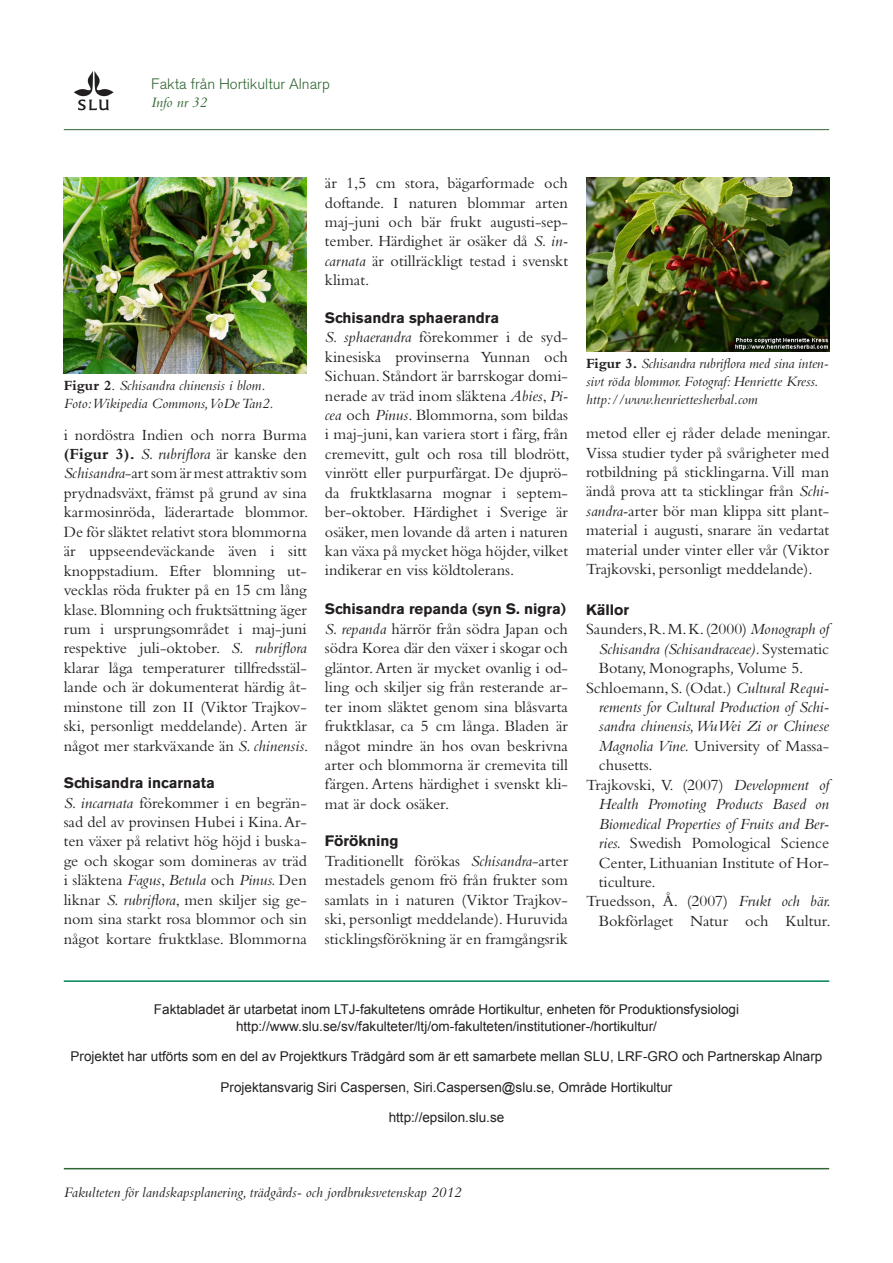
<style>
.page{position:relative;width:893px;height:1263px;background:#fff}
.page>*{position:absolute;margin:0;border:0;box-sizing:border-box;transform-origin:0 0}
.t1{font:16.2px/19.5px "Bembo Std";color:#231f20;text-align:justify}
.t2{font:italic 16.2px "Bembo Std";letter-spacing:-.005em;color:#231f20}
.t3{font:700 15px "Akzidenz Grotesk BE";color:#231f20}
.t4{font:italic 15px "Bembo";color:#231f20}
.t5{font:300 15px "Akzidenz Grotesk BQ";color:#316634}
.t6{font:italic 15px "Bembo";color:#316634}
.t7{font:italic 14.7px/18px "Bembo";color:#231f20}
.t8{font:13.5px/16.2px "Arial";color:#231f20;text-align:center}
.s1{font-weight:700;font-style:normal}
.s2{font-style:normal}
.s3{font-weight:700}
.s4{font-style:italic}
.s5{font-size:15px}
</style>
<div class="page">
<svg style="left:74px;top:71px;width:40px;height:39px"></svg>
<hr style="left:64px;top:1168px;width:765px;height:1px;background:#316634">
<hr style="left:64px;top:129px;width:765px;height:1px;background:#316634">
<hr style="left:64px;top:980px;width:765px;height:2px;background:#008457">
<img style="left:63px;top:178px;width:244px;height:196px">
<img style="left:586px;top:178px;width:243px;height:174px">
<p class="t5" style="left:151px;top:76px;width:180px">Fakta från Hortikultur Alnarp</p>
<p class="t6" style="left:151px;top:94px;width:57px">Info nr 32</p>
<p class="t7" style="left:64px;top:376px;width:211px"><span class="s1">Figur 2</span><span class="s2">.</span> Schisandra chinensis i blom.<br>Foto: Wikipedia Commons, VoDe Tan2.</p>
<p class="t1" style="left:64px;top:424px;width:246px">i nordöstra Indien och norra Burma <span class="s3">(Figur 3).</span> <span class="s4">S. rubriflora</span> är kanske den <span class="s4">Schisandra</span>-art som är mest attraktiv som prydnadsväxt, främst på grund av sina karmosinröda, läderartade blommor.<br>De för släktet relativt stora blommorna är uppseendeväckande även i sitt knoppstadium. Efter blomning ut&shy;vecklas röda frukter på en 15 cm lång klase. Blomning och fruktsättning äger rum i ursprungsområdet i maj-juni respektive juli-oktober. <span class="s4">S. rubriflora </span>klarar låga temperaturer tillfredsstäl&shy;lande och är dokumenterat härdig åt&shy;minstone till zon II (Viktor Trajkov&shy;ski, personligt meddelande). Arten är något mer starkväxande än <span class="s4">S. chinensis</span>.</p>
<p class="t3" style="left:64px;top:774px;width:153px">Schisandra incarnata</p>
<p class="t1" style="left:64px;top:792px;width:245px"><span class="s4">S. incarnata</span> förekommer i en begrän&shy;sad del av provinsen Hubei i Kina. Ar&shy;ten växer på relativt hög höjd i buska&shy;ge och skogar som domineras av träd i släktena <span class="s4">Fagus</span>, <span class="s4">Betula</span> och <span class="s4">Pinus.</span> Den liknar <span class="s4">S. rubriflora</span>, men skiljer sig ge&shy;nom sina starkt rosa blommor och sin något kortare fruktklase. Blommorna</p>
<p class="t1" style="left:325px;top:173px;width:245px">är 1,5 cm stora, bägarformade och doftande. I naturen blommar arten maj-juni och bär frukt augusti-sep&shy;tember. Härdighet är osäker då <span class="s4">S. in&shy;carnata</span> är otillräckligt testad i svenskt klimat.</p>
<p class="t3" style="left:325px;top:309px;width:176px">Schisandra sphaerandra</p>
<p class="t1" style="left:325px;top:327px;width:246px"><span class="s4">S. sphaerandra</span> förekommer i de syd&shy;kinesiska provinserna Yunnan och Sichuan. Ståndort är barrskogar domi&shy;nerade av träd inom släktena <span class="s4">Abies</span>, <span class="s4">Pi&shy;cea</span> och <span class="s4">Pinus</span>. Blommorna, som bildas i maj-juni, kan variera stort i färg, från cremevitt, gult och rosa till blodrött, vinrött eller purpurfärgat. De djuprö&shy;da fruktklasarna mognar i septem&shy;ber-oktober. Härdighet i Sverige är osäker, men lovande då arten i naturen kan växa på mycket höga höjder, vilket indikerar en viss köldtolerans.</p>
<p class="t3" style="left:325px;top:601px;width:243px">Schisandra repanda (syn S. nigra)</p>
<p class="t1" style="left:325px;top:619px;width:245px"><span class="s4">S. repanda</span> härrör från södra Japan och södra Korea där den växer i skogar och gläntor. Arten är mycket ovanlig i od&shy;ling och skiljer sig från resterande ar&shy;ter inom släktet genom sina blåsvarta fruktklasar, ca 5 cm långa. Bladen är något mindre än hos ovan beskrivna arter och blommorna är cremevita till färgen. Artens härdighet i svenskt kli&shy;mat är dock osäker.</p>
<p class="t3" style="left:325px;top:832px;width:75px">Förökning</p>
<p class="t1" style="left:325px;top:851px;width:245px">Traditionellt förökas <span class="s4">Schisandra</span>-arter mestadels genom frö från frukter som samlats in i naturen (Viktor Trajkov&shy;ski, personligt meddelande). Huruvida sticklingsförökning är en framgångsrik</p>
<p class="t7" style="left:586px;top:354px;width:244px"><span class="s1">Figur 3.</span> Schisandra rubriflora med sina inten&shy;sivt röda blommor. Fotograf: Henriette <span class="s5">Kress. </span>http://www.henriettesherbal.com</p>
<p class="t1" style="left:586px;top:423px;width:246px">metod eller ej råder delade meningar.<br>Vissa studier tyder på svårigheter med rotbildning på sticklingarna. Vill man ändå prova att ta sticklingar från <span class="s4">Schi&shy;sandra-</span>arter bör man klippa sitt plant&shy;material i augusti, snarare än vedartat material under vinter eller vår (Viktor Trajkovski, personligt meddelande).</p>
<p class="t3" style="left:586px;top:601px;width:45px">Källor</p>
<p class="t1" style="left:586px;top:619px;width:245px">Saunders, R. M. K. (2000) <span class="s4">Monograph of</span></p>
<p class="t2" style="left:599px;top:639px;width:232px">Schisandra (Schisandraceae). <span class="s2">Systematic</span></p>
<p class="t1" style="left:599px;top:658px;width:206px">Botany, Monographs<span class="s4">,</span> Volume 5.</p>
<p class="t1" style="left:586px;top:677px;width:245px">Schloemann, S. (Odat.) <span class="s4">Cultural Requi-</span></p>
<p class="t2" style="left:599px;top:697px;width:232px">rements for Cultural Production of Schi-</p>
<p class="t2" style="left:599px;top:717px;width:232px">sandra chinensis, WuWei Zi or Chinese</p>
<p class="t1" style="left:599px;top:736px;width:232px"><span class="s4">Magnolia Vine.</span> University of Massa-</p>
<p class="t1" style="left:599px;top:755px;width:55px">chusetts.</p>
<p class="t1" style="left:586px;top:775px;width:245px">Trajkovski, V. (2007) <span class="s4">Development of</span></p>
<p class="t2" style="left:599px;top:795px;width:232px">Health Promoting Products Based on</p>
<p class="t2" style="left:599px;top:814px;width:232px">Biomedical Properties of Fruits and Ber-</p>
<p class="t1" style="left:599px;top:833px;width:232px"><span class="s4">ries.</span> Swedish Pomological Science</p>
<p class="t1" style="left:599px;top:852px;width:232px">Center, Lithuanian Institute of Hor-</p>
<p class="t1" style="left:599px;top:872px;width:58px">ticulture.</p>
<p class="t1" style="left:586px;top:891px;width:246px">Truedsson, Å. (2007) <span class="s4">Frukt och bär.</span></p>
<p class="t1" style="left:599px;top:911px;width:233px">Bokförlaget Natur och Kultur.</p>
<p class="t8" style="left:154px;top:1002px;width:587px">Faktabladet är utarbetat inom LTJ-fakultetens område Hortikultur, enheten för Produktionsfysiologi http://www.slu.se/sv/fakulteter/ltj/om-fakulteten/institutioner-/hortikultur/</p>
<p class="t8" style="left:71px;top:1048px;width:753px">Projektet har utförts som en del av Projektkurs Trädgård som är ett samarbete mellan SLU, LRF-GRO och Partnerskap Alnarp</p>
<p class="t8" style="left:221px;top:1079px;width:453px">Projektansvarig Siri Caspersen, Siri.Caspersen@slu.se, Område Hortikultur</p>
<p class="t8" style="left:389px;top:1110px;width:117px">http://epsilon.slu.se</p>
<p class="t4" style="left:64px;top:1184px;width:399px">Fakulteten för landskapsplanering, trädgårds- och jordbruksvetenskap 2012</p>
</div>
